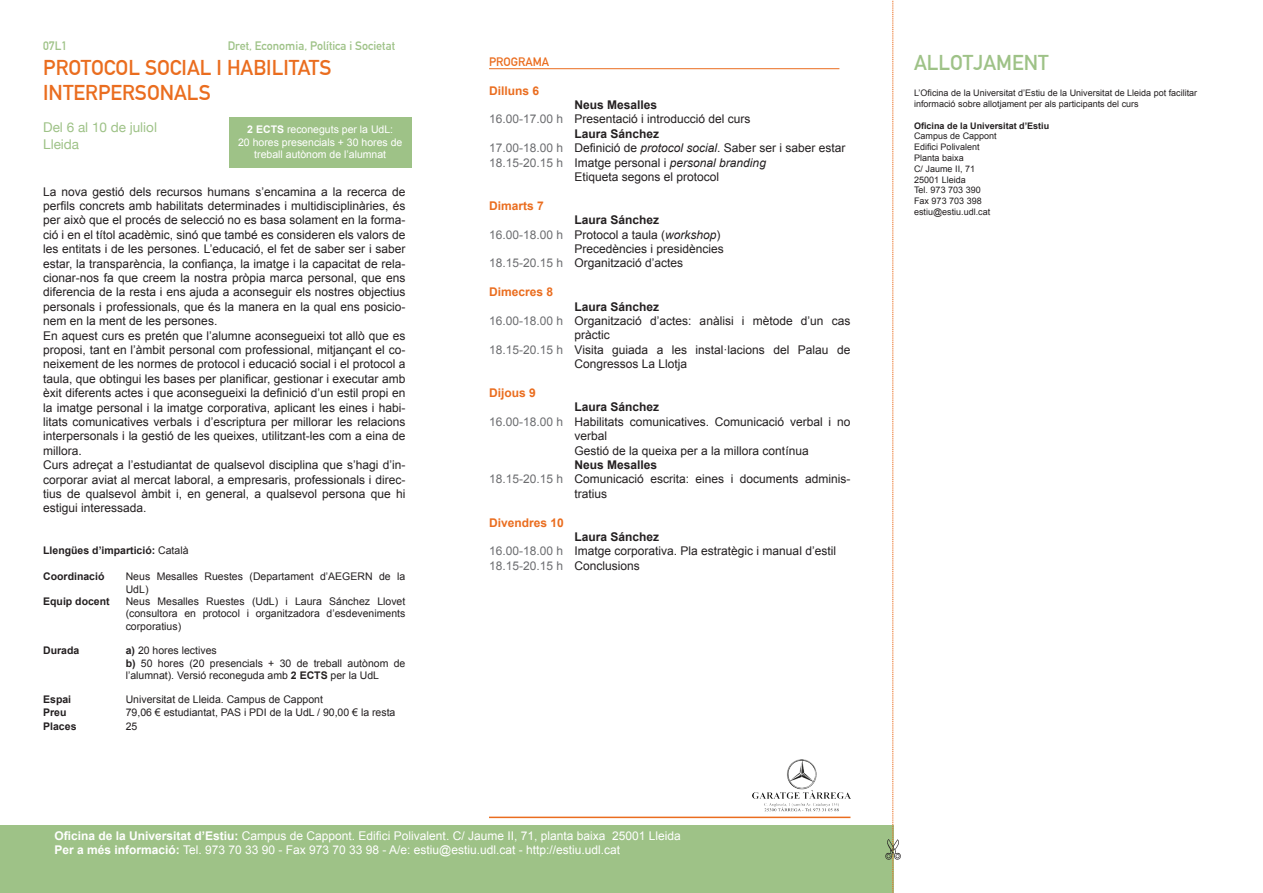
<style>
.page{position:relative;width:1263px;height:893px;background:#fff}
.page>*{position:absolute;margin:0;border:0;box-sizing:border-box;transform-origin:0 0}
.Body_Text{font:700 21px/25.2px "DIN Alternate";color:#ea6d1f}
.Body_Text-2{font:700 21px "DIN Alternate";color:#9ec287}
.t1{font:13.5px "Helvetica Neue";color:#9ec287}
.t2{font:12px/14.4px "Arial";color:#231f20}
.t3{font:12px "Arial";color:#fff}
.t4{font:700 12px "Arial";color:#231f20}
.t5{font:700 12px "Arial";color:#ea6d1f}
.t6{font:italic 12px "Arial";color:#231f20}
.Body_Text-3{font:700 12px "DIN Alternate";color:#9ec287}
.t7{font:12px "Arial";color:#6c6d70}
.t8{font:700 12px "DIN Alternate";color:#ea6d1f}
.t9{font:10.5px/12.3px "Arial";color:#231f20}
.t10{font:10.5px/12.6px "Arial";color:#fff;text-align:center}
.t11{font:700 10.5px "Arial";color:#231f20}
.t12{font:9px/10.8px "Arial";color:#231f20}
.t13{font:700 9px "Arial";color:#231f20}
.s1{font-weight:400}
.s2{font-weight:700}
.s3{color:#6c6d70}
.s4{font-style:italic}
.s5{font-style:normal;color:#6c6d70}
.s6{font-style:normal}
.s7{color:#231f20}
</style>
<div class="page">
<div style="left:0;top:825px;width:893px;height:68px;background:#9ec287"></div>
<svg style="left:885px;top:0;width:16px;height:893px"></svg>
<hr style="left:489px;top:817px;width:361px;height:1px;background:#ea6d1f">
<hr style="left:489px;top:68px;width:350px;height:1px;background:#ea6d1f">
<div style="left:229px;top:117px;width:183px;height:50px;background:#9ec287"></div>
<img style="left:752px;top:759px;width:98px;height:52px">
<p class="Body_Text-3" style="left:43px;top:36px;width:25px">07L1</p>
<p class="Body_Text-3" style="left:228px;top:36px;width:169px">Dret, Economia, Política i Societat</p>
<p class="Body_Text" style="left:43px;top:53px;width:290px">PROTOCOL SOCIAL I HABILITATS<br>INTERPERSONALS</p>
<p class="t1" style="left:43px;top:118px;width:115px">Del 6 al 10 de juliol</p>
<p class="t1" style="left:43px;top:134px;width:38px">Lleida</p>
<p class="t2" style="left:43px;top:184px;width:364px;text-align:justify">La nova gestió dels recursos humans s’encamina a la recerca de perfils concrets amb habilitats determinades i multidisciplinàries, és per això que el procés de selecció no es basa solament en la forma&shy;ció i en el títol acadèmic, sinó que també es consideren els valors de les entitats i de les persones. L’educació, el fet de saber ser i saber estar, la transparència, la confiança, la imatge i la capacitat de rela&shy;cionar-nos fa que creem la nostra pròpia marca personal, que ens diferencia de la resta i ens ajuda a aconseguir els nostres objectius personals i professionals, que és la manera en la qual ens posicio&shy;nem en la ment de les persones.</p>
<p class="t2" style="left:43px;top:328px;width:364px;text-align:justify">En aquest curs es pretén que l’alumne aconsegueixi tot allò que es proposi, tant en l’àmbit personal com professional, mitjançant el co&shy;neixement de les normes de protocol i educació social i el protocol a taula, que obtingui les bases per planificar, gestionar i executar amb èxit diferents actes i que aconsegueixi la definició d’un estil propi en la imatge personal i la imatge corporativa, aplicant les eines i habi&shy;litats comunicatives verbals i d’escriptura per millorar les relacions interpersonals i la gestió de les queixes, utilitzant-les com a eina de millora.</p>
<p class="t2" style="left:43px;top:458px;width:364px;text-align:justify">Curs adreçat a l’estudiantat de qualsevol disciplina que s’hagi d’in&shy;corporar aviat al mercat laboral, a empresaris, professionals i direc&shy;tius de qualsevol àmbit i, en general, a qualsevol persona que hi estigui interessada.</p>
<p class="t11" style="left:43px;top:543px;width:147px">Llengües d’impartició: <span class="s1">Català</span></p>
<p class="t11" style="left:43px;top:570px;width:63px">Coordinació</p>
<p class="t9" style="left:126px;top:571px;width:281px">Neus Mesalles Ruestes (Departament d’AEGERN de la<br>UdL)</p>
<p class="t11" style="left:43px;top:594px;width:68px">Equip docent</p>
<p class="t9" style="left:126px;top:595px;width:281px;text-align:justify">Neus Mesalles Ruestes (UdL) i Laura Sánchez Llovet (consultora en protocol i organitzadora d’esdeveniments corporatius)</p>
<p class="t11" style="left:43px;top:643px;width:38px">Durada</p>
<p class="t9" style="left:126px;top:644px;width:93px"><span class="s2">a)</span> 20 hores lectives</p>
<p class="t9" style="left:126px;top:657px;width:281px"><span class="s2">b)</span> 50 hores (20 presencials + 30 de treball autònom de l’alumnat). Versió reconeguda amb <span class="s2">2 ECTS</span> per la UdL</p>
<p class="t11" style="left:43px;top:693px;width:30px">Espai</p>
<p class="t9" style="left:126px;top:694px;width:199px">Universitat de Lleida. Campus de Cappont</p>
<p class="t11" style="left:43px;top:705px;width:25px">Preu</p>
<p class="t9" style="left:126px;top:706px;width:271px">79,06 € estudiantat, PAS i PDI de la UdL / 90,00 € la resta</p>
<p class="t11" style="left:43px;top:719px;width:35px">Places</p>
<p class="t9" style="left:126px;top:720px;width:13px">25</p>
<p class="t10" style="left:247px;top:123px;width:147px"><span class="s2">2 ECTS</span> reconeguts per la UdL:</p>
<p class="t10" style="left:238px;top:136px;width:166px">20 hores presencials + 30 hores de treball autònom de l’alumnat</p>
<p class="t8" style="left:489px;top:52px;width:62px">PROGRAMA</p>
<p class="t5" style="left:489px;top:82px;width:52px">Dilluns 6</p>
<p class="t4" style="left:574px;top:97px;width:84px">Neus Mesalles</p>
<p class="t2" style="left:489px;top:112px;width:263px"><span class="s3">16.00-17.00 h</span> Presentació i introducció del curs</p>
<p class="t4" style="left:574px;top:125px;width:86px">Laura Sánchez</p>
<p class="t2" style="left:489px;top:141px;width:358px"><span class="s3">17.00-18.00 h</span> Definició de <span class="s4">protocol social</span>. Saber ser i saber estar</p>
<p class="t6" style="left:489px;top:155px;width:278px"><span class="s5">18.15-20.15 h</span> <span class="s6">Imatge personal i</span> personal branding</p>
<p class="t2" style="left:574px;top:170px;width:146px">Etiqueta segons el protocol</p>
<p class="t5" style="left:489px;top:197px;width:56px">Dimarts 7</p>
<p class="t4" style="left:574px;top:212px;width:86px">Laura Sánchez</p>
<p class="t2" style="left:489px;top:227px;width:233px"><span class="s3">16.00-18.00 h</span> Protocol a taula (<span class="s4">workshop</span>)</p>
<p class="t2" style="left:574px;top:242px;width:151px">Precedències i presidències</p>
<p class="t2" style="left:489px;top:256px;width:196px"><span class="s3">18.15-20.15 h</span> Organització d’actes</p>
<p class="t5" style="left:489px;top:284px;width:66px">Dimecres 8</p>
<p class="t4" style="left:574px;top:298px;width:86px">Laura Sánchez</p>
<p class="t2" style="left:574px;top:314px;width:277px;text-indent:-85px"><span class="s3">16.00-18.00 h</span> Organització d’actes: anàlisi i mètode d’un cas pràctic</p>
<p class="t2" style="left:574px;top:342px;width:277px;text-indent:-85px"><span class="s3">18.15-20.15 h</span> Visita guiada a les instal·lacions del Palau de<br>Congressos La Llotja</p>
<p class="t5" style="left:489px;top:385px;width:48px">Dijous 9</p>
<p class="t4" style="left:574px;top:399px;width:86px">Laura Sánchez</p>
<p class="t2" style="left:574px;top:414px;width:277px;text-indent:-85px"><span class="s3">16.00-18.00 h</span> Habilitats comunicatives. Comunicació verbal i no verbal</p>
<p class="t2" style="left:574px;top:443px;width:236px">Gestió de la queixa per a la millora contínua</p>
<p class="t4" style="left:574px;top:457px;width:84px">Neus Mesalles</p>
<p class="t2" style="left:574px;top:472px;width:277px;text-indent:-85px"><span class="s3">18.15-20.15 h</span> Comunicació escrita: eines i documents adminis&shy;tratius</p>
<p class="t5" style="left:489px;top:514px;width:76px">Divendres 10</p>
<p class="t4" style="left:574px;top:529px;width:86px">Laura Sánchez</p>
<p class="t2" style="left:489px;top:544px;width:348px"><span class="s3">16.00-18.00 h</span> Imatge corporativa. Pla estratègic i manual d’estil</p>
<p class="t7" style="left:489px;top:558px;width:152px">18.15-20.15 h <span class="s7">Conclusions</span></p>
<p class="t3" style="left:54px;top:828px;width:628px"><span class="s2">Oficina de la Universitat d’Estiu:</span> Campus de Cappont. Edifici Polivalent. C/ Jaume II, 71, planta baixa 25001 Lleida</p>
<p class="t3" style="left:54px;top:842px;width:567px"><span class="s2">Per a més informació:</span> Tel. 973 70 33 90 - Fax 973 70 33 98 - A/e: estiu@estiu.udl.cat - http://estiu.udl.cat</p>
<p class="Body_Text-2" style="left:914px;top:47px;width:136px">ALLOTJAMENT</p>
<p class="t12" style="left:914px;top:88px;width:285px">L’Oficina de la Universitat d’Estiu de la Universitat de Lleida pot facilitar informació sobre allotjament per als participants del curs</p>
<p class="t13" style="left:914px;top:119px;width:137px">Oficina de la Universitat d’Estiu</p>
<p class="t12" style="left:914px;top:131px;width:84px">Campus de Cappont</p>
<p class="t12" style="left:914px;top:142px;width:67px">Edifici Polivalent</p>
<p class="t12" style="left:914px;top:153px;width:51px">Planta baixa</p>
<p class="t12" style="left:914px;top:163px;width:63px">C/ Jaume II, 71</p>
<p class="t12" style="left:914px;top:174px;width:53px">25001 Lleida</p>
<p class="t12" style="left:914px;top:185px;width:68px">Tel. 973 703 390</p>
<p class="t12" style="left:914px;top:196px;width:69px">Fax 973 703 398</p>
<p class="t12" style="left:914px;top:207px;width:78px">estiu@estiu.udl.cat</p>
</div>
